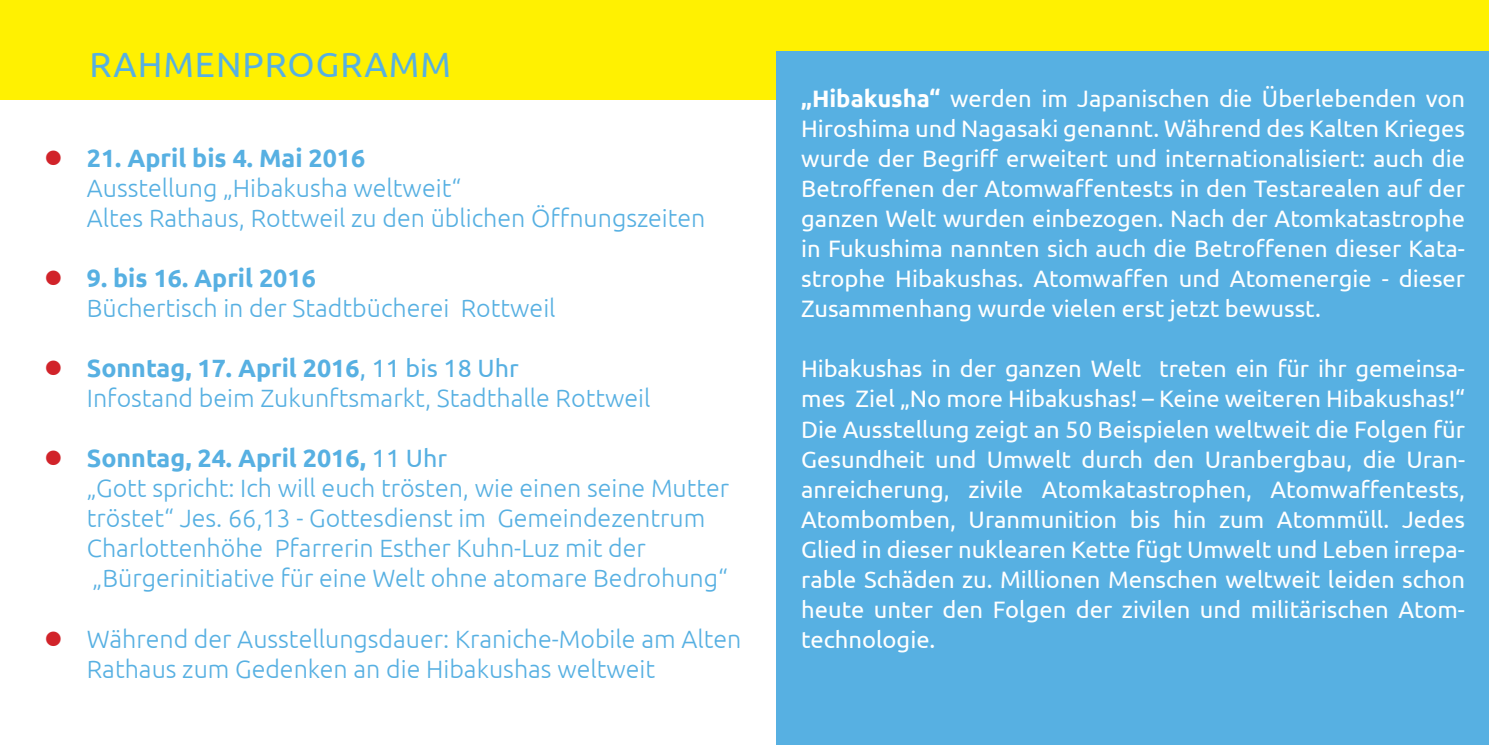
<style>
.page{position:relative;width:1489px;height:745px;background:#fff}
.page>*{position:absolute;margin:0;border:0;box-sizing:border-box;transform-origin:0 0}
.t1{font:35px "Ubuntu";letter-spacing:.03em;color:#57b0e2}
.t2{font:300 25px/30px "Ubuntu";color:#57b0e2}
.t3{font:23.75px/30px "Ubuntu";color:#fff;text-align:justify}
.s1{color:#d1232a}
.s2{font-weight:700}
.s3{font-weight:400}
</style>
<div class="page">
<div style="left:0;top:0;width:1488px;height:99px;background:#fff101"></div>
<div style="left:776px;top:51px;width:712px;height:693px;background:#57b0e2"></div>
<h1 class="t1" style="left:89px;top:43px;width:363px">RAHMENPROGRAMM</h1>
<p class="t2" style="left:87px;top:142px;width:620px;text-indent:-42px"><span class="s1">●</span> <span class="s2">21. April bis 4. Mai 2016<br></span>Ausstellung „Hibakusha weltweit“<br>Altes Rathaus, Rottweil zu den üblichen Öffnungszeiten</p>
<p class="t2" style="left:87px;top:262px;width:470px;text-indent:-42px"><span class="s1">●</span> <span class="s2">9. bis 16. April 2016<br></span>Büchertisch in der Stadtbücherei Rottweil</p>
<p class="t2" style="left:87px;top:352px;width:565px;text-indent:-42px"><span class="s1">●</span> <span class="s2">Sonntag, 17. April 2016</span><span class="s3">, 11 bis 18 Uhr<br></span>Infostand beim Zukunftsmarkt, Stadthalle Rottweil</p>
<p class="t2" style="left:87px;top:442px;width:644px;text-indent:-42px"><span class="s1">●</span> <span class="s2">Sonntag, 24. April 2016,</span> <span class="s3">11 Uhr<br></span>„Gott spricht: Ich will euch trösten, wie einen seine Mutter tröstet“ Jes. 66,13 - Gottesdienst im Gemeindezentrum Charlottenhöhe Pfarrerin Esther Kuhn-Luz mit der „Bürgerinitiative für eine Welt ohne atomare Bedrohung“</p>
<p class="t2" style="left:87px;top:622px;width:656px;text-indent:-42px"><span class="s1">●</span> Während der Ausstellungsdauer: Kraniche-Mobile am Alten<br>Rathaus zum Gedenken an die Hibakushas weltweit</p>
<p class="t3" style="left:801px;top:83px;width:665px"><span class="s2">„Hibakusha“</span> werden im Japanischen die Überlebenden von Hiroshima und Nagasaki genannt. Während des Kalten Krieges wurde der Begriff erweitert und internationalisiert: auch die Betroffenen der Atomwaffentests in den Testarealen auf der ganzen Welt wurden einbezogen. Nach der Atomkatastrophe in Fukushima nannten sich auch die Betroffenen dieser Kata&shy;strophe Hibakushas. Atomwaffen und Atomenergie - dieser Zusammenhang wurde vielen erst jetzt bewusst.</p>
<p class="t3" style="left:801px;top:353px;width:665px">Hibakushas in der ganzen Welt treten ein für ihr gemeinsa&shy;mes Ziel „No more Hibakushas! – Keine weiteren Hibakushas!“ Die Ausstellung zeigt an 50 Beispielen weltweit die Folgen für Gesundheit und Umwelt durch den Uranbergbau, die Uran&shy;anreicherung, zivile Atomkatastrophen, Atomwaffentests, Atombomben, Uranmunition bis hin zum Atommüll. Jedes Glied in dieser nuklearen Kette fügt Umwelt und Leben irrepa&shy;rable Schäden zu. Millionen Menschen weltweit leiden schon heute unter den Folgen der zivilen und militärischen Atom&shy;technologie.</p>
</div>
